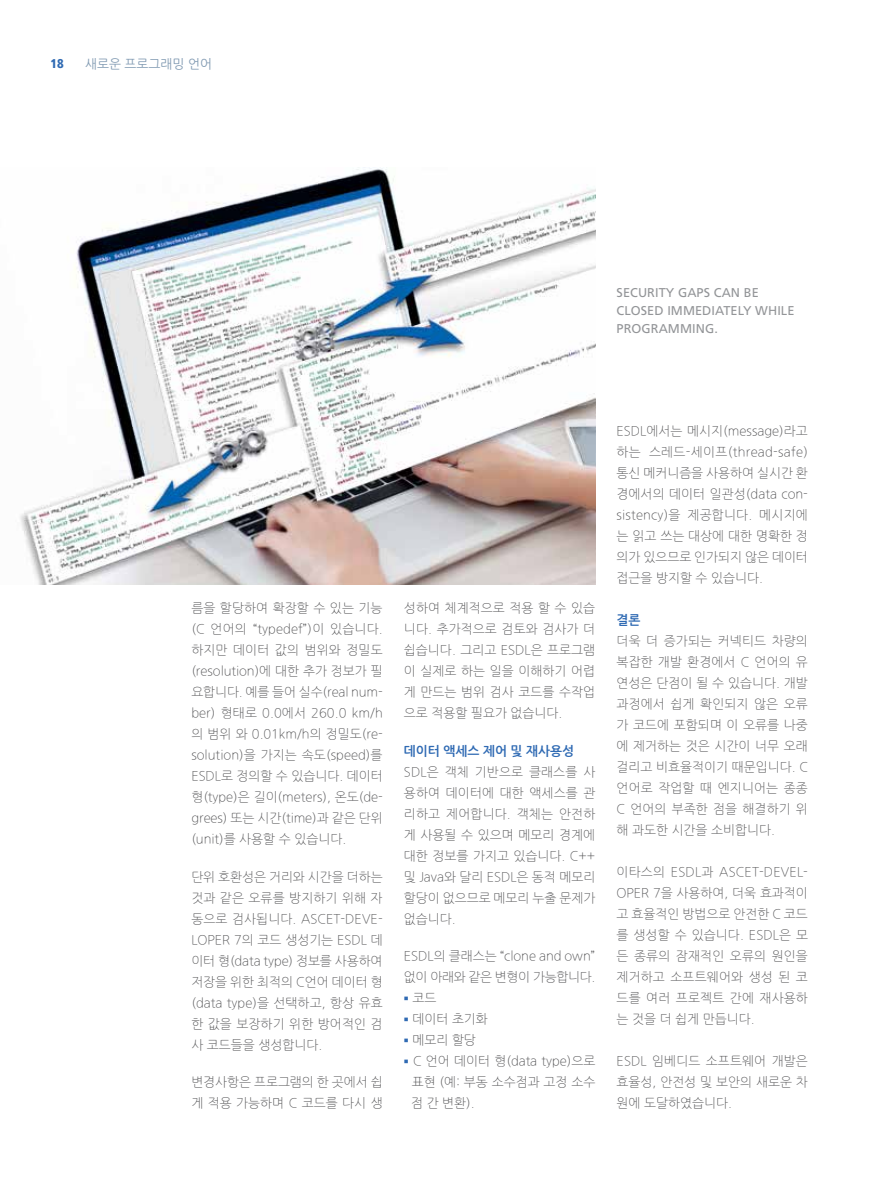
<style>
.page{position:relative;width:893px;height:1191px;background:#fff}
.page>*{position:absolute;margin:0;border:0;box-sizing:border-box;transform-origin:0 0}
.t1{font:12.75px/21px "Nanum Gothic OTF Light";color:#4c4c4e;text-align:justify}
.t2{font:12.75px/18px "Frutiger LT";letter-spacing:.005em;color:#939598}
.t3{font:12.75px "Nanum Gothic OTF Bold";color:#2f6ab3}
.t4{font:12.75px "Nanum Gothic OTF";color:#829bb3}
.t5{font:900 condensed 12.75px "Frutiger LT";color:#2f6ab3}
</style>
<div class="page">
<img style="left:20px;top:167px;width:575px;height:418px">
<p class="t5" style="left:51px;top:55px;width:15px">18</p>
<p class="t4" style="left:85px;top:56px;width:128px">새로운 프로그래밍 언어</p>
<p class="t2" style="left:617px;top:284px;width:179px">SECURITY GAPS CAN BE<br>CLOSED IMMEDIATELY WHILE<br>PROGRAMMING.</p>
<p class="t1" style="left:191px;top:598px;width:193px">름을 할당하여 확장할 수 있는 기능 (C 언어의 “typedef”)이 있습니다. 하지만 데이터 값의 범위와 정밀도 (resolution)에 대한 추가 정보가 필 요합니다. 예를 들어 실수(real num&shy;ber) 형태로 0.0에서 260.0 km/h 의 범위 와 0.01km/h의 정밀도(re&shy;solution)을 가지는 속도(speed)를 ESDL로 정의할 수 있습니다. 데이터 형(type)은 길이(meters), 온도(de&shy;grees) 또는 시간(time)과 같은 단위 (unit)를 사용할 수 있습니다.</p>
<p class="t1" style="left:191px;top:866px;width:193px">단위 호환성은 거리와 시간을 더하는 것과 같은 오류를 방지하기 위해 자 동으로 검사됩니다. ASCET-DEVE-LOPER 7의 코드 생성기는 ESDL 데 이터 형(data type) 정보를 사용하여 저장을 위한 최적의 C언어 데이터 형 (data type)을 선택하고, 항상 유효 한 값을 보장하기 위한 방어적인 검 사 코드들을 생성합니다.</p>
<p class="t1" style="left:191px;top:1072px;width:193px">변경사항은 프로그램의 한 곳에서 쉽 게 적용 가능하며 C 코드를 다시 생</p>
<p class="t1" style="left:404px;top:598px;width:193px">성하여 체계적으로 적용 할 수 있습 니다. 추가적으로 검토와 검사가 더 쉽습니다. 그리고 ESDL은 프로그램 이 실제로 하는 일을 이해하기 어렵 게 만드는 범위 검사 코드를 수작업 으로 적용할 필요가 없습니다.</p>
<p class="t3" style="left:404px;top:744px;width:172px">데이터 액세스 제어 및 재사용성</p>
<p class="t1" style="left:404px;top:761px;width:193px">SDL은 객체 기반으로 클래스를 사 용하여 데이터에 대한 액세스를 관 리하고 제어합니다. 객체는 안전하 게 사용될 수 있으며 메모리 경계에 대한 정보를 가지고 있습니다. C++ 및 Java와 달리 ESDL은 동적 메모리 할당이 없으므로 메모리 누출 문제가 없습니다.</p>
<p class="t1" style="left:404px;top:946px;width:193px">ESDL의 클래스는 “clone and own” 없이 아래와 같은 변형이 가능합니다.</p>
<p class="t1" style="left:404px;top:988px;width:34px"><sup>■</sup> 코드</p>
<p class="t1" style="left:404px;top:1009px;width:85px"><sup>■</sup> 데이터 초기화</p>
<p class="t1" style="left:404px;top:1030px;width:73px"><sup>■</sup> 메모리 할당</p>
<p class="t1" style="left:411px;top:1051px;width:186px;text-indent:-7px"><sup>■</sup> C 언어 데이터 형(data type)으로 표현 (예: 부동 소수점과 고정 소수 점 간 변환).</p>
<p class="t1" style="left:617px;top:421px;width:193px">ESDL에서는 메시지(message)라고 하는 스레드-세이프(thread-safe) 통신 메커니즘을 사용하여 실시간 환 경에서의 데이터 일관성(data con&shy;sistency)을 제공합니다. 메시지에 는 읽고 쓰는 대상에 대한 명확한 정 의가 있으므로 인가되지 않은 데이터 접근을 방지할 수 있습니다.</p>
<p class="t3" style="left:617px;top:613px;width:25px">결론</p>
<p class="t1" style="left:617px;top:631px;width:193px">더욱 더 증가되는 커넥티드 차량의 복잡한 개발 환경에서 C 언어의 유 연성은 단점이 될 수 있습니다. 개발 과정에서 쉽게 확인되지 않은 오류 가 코드에 포함되며 이 오류를 나중 에 제거하는 것은 시간이 너무 오래 걸리고 비효율적이기 때문입니다. C 언어로 작업할 때 엔지니어는 종종 C 언어의 부족한 점을 해결하기 위 해 과도한 시간을 소비합니다.</p>
<p class="t1" style="left:617px;top:862px;width:193px">이타스의 ESDL과 ASCET-DEVEL-OPER 7을 사용하여, 더욱 효과적이 고 효율적인 방법으로 안전한 C 코드 를 생성할 수 있습니다. ESDL은 모 든 종류의 잠재적인 오류의 원인을 제거하고 소프트웨어와 생성 된 코 드를 여러 프로젝트 간에 재사용하 는 것을 더 쉽게 만듭니다.</p>
<p class="t1" style="left:617px;top:1051px;width:193px">ESDL 임베디드 소프트웨어 개발은 효율성, 안전성 및 보안의 새로운 차 원에 도달하였습니다.</p>
</div>
